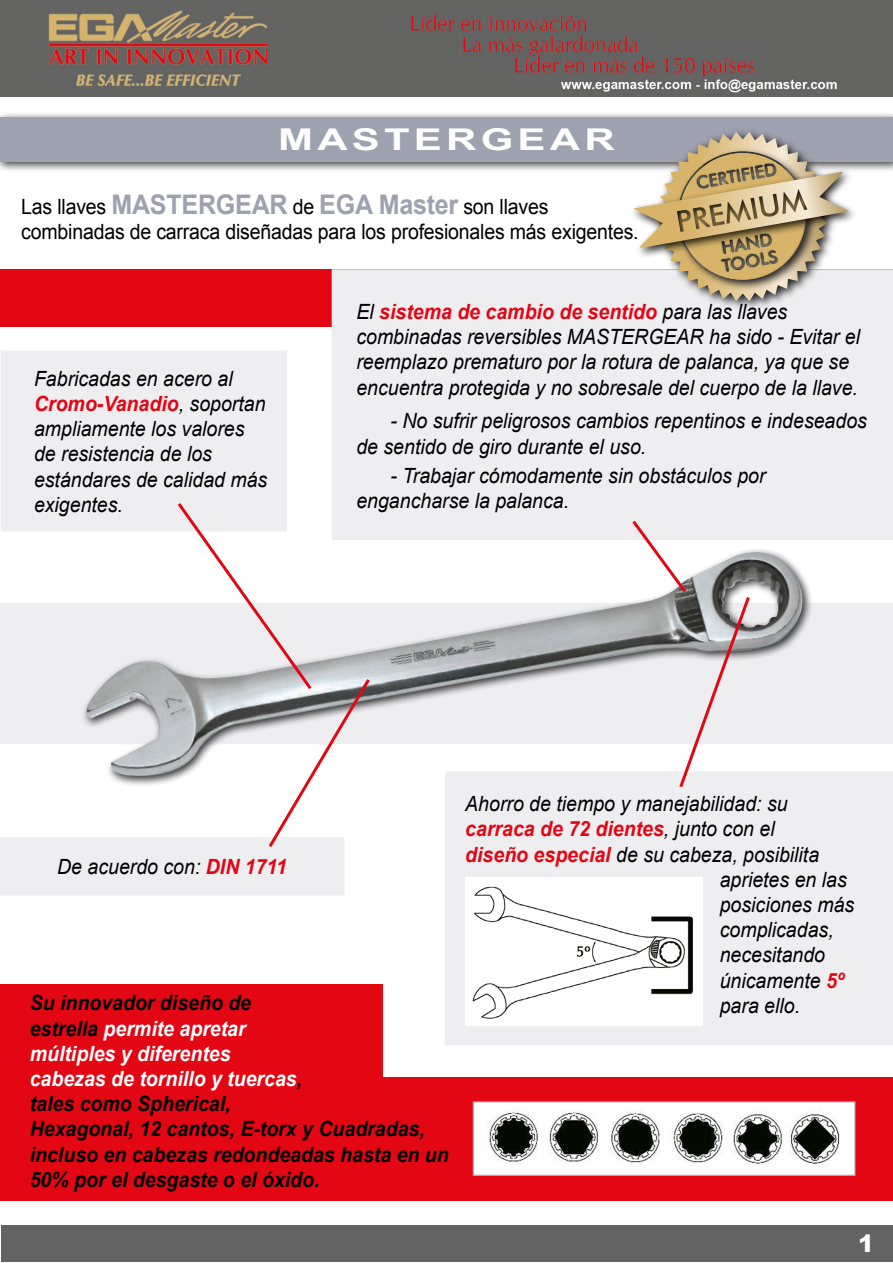
<style>
.page{position:relative;width:893px;height:1263px;background:#fff}
.page>*{position:absolute;margin:0;border:0;box-sizing:border-box;transform-origin:0 0}
.t1{font:700 30px "Arial";letter-spacing:.1em;color:#fff;scale:1.4 1}
.t2{font:900 24px "Arial";color:#fff}
.t3{font:italic 21px/25.2px "Arial";color:#000;scale:.93 1}
.t4{font:italic 700 21px/25.2px "Arial";color:#000;scale:.93 1}
.t5{font:21px/25.2px "Arial";letter-spacing:-.01em;color:#000;scale:.93 1}
.t6{font:italic 700 21px "Arial";color:#e30613;scale:.93 1}
.s1{font-weight:700;font-size:27px;color:#9ea1af}
.s2{font-weight:700;color:#e30613}
.s3{color:#fff}
.s4{font-weight:400;color:#000}
</style>
<div class="page">
<img style="left:0;top:0;width:893px;height:97px">
<div style="left:1px;top:1225px;width:891px;height:37px;background:#646363"></div>
<div style="left:0;top:984px;width:383px;height:98px;background:#e30613"></div>
<div style="left:1px;top:269px;width:892px;height:57px;background:#e30613"></div>
<div style="left:0;top:1077px;width:893px;height:123px;background:#e30613"></div>
<div style="left:2px;top:351px;width:284px;height:180px;background:#eeeef1"></div>
<div style="left:1px;top:351px;width:286px;height:180px;border:2px solid #eeeef1"></div>
<div style="left:0;top:838px;width:344px;height:57px;background:#eeeef1"></div>
<div style="left:446px;top:772px;width:446px;height:273px;background:#eeeef1"></div>
<div style="left:445px;top:771px;width:448px;height:274px;border:2px solid #eeeef1"></div>
<div style="left:332px;top:270px;width:560px;height:269px;background:#eeeef1"></div>
<div style="left:332px;top:269px;width:561px;height:271px;border:2px solid #eeeef1"></div>
<div style="left:1px;top:603px;width:891px;height:140px;background:#eeeef1"></div>
<div style="left:0;top:112px;width:893px;height:61px;background:#000;opacity:.75"></div>
<div style="left:0;top:117px;width:893px;height:45px;background:#9ea1af"></div>
<div style="left:473px;top:1102px;width:382px;height:73px;background:#fff"></div>
<img style="left:489px;top:1111px;width:351px;height:54px">
<div style="left:473px;top:1101px;width:382px;height:75px;border:1px solid #9ea1af"></div>
<div style="left:82px;top:547px;width:731px;height:240px;background:#000;opacity:.8"></div>
<img style="left:86px;top:552px;width:738px;height:227px">
<svg style="left:629px;top:520px;width:123px;height:268px"></svg>
<svg style="left:175px;top:500px;width:198px;height:347px"></svg>
<img style="left:465px;top:878px;width:238px;height:147px">
<div style="left:654px;top:128px;width:183px;height:183px;background:#000;opacity:.87"></div>
<div style="left:629px;top:168px;width:229px;height:91px;background:#fff"></div>
<svg style="left:634px;top:132px;width:215px;height:169px"></svg>
<h1 class="t1" style="left:278px;top:120px;width:242px">MASTERGEAR</h1>
<p class="t5" style="left:21px;top:194px;width:665px">Las llaves <span class="s1">MASTERGEAR</span> de <span class="s1">EGA Master</span> son llaves combinadas de carraca diseñadas para los profesionales más exigentes.</p>
<p class="t3" style="left:34px;top:366px;width:252px">Fabricadas en acero al<br><span class="s2">Cromo-Vanadio</span>, soportan ampliamente los valores de resistencia de los estándares de calidad más exigentes.</p>
<p class="t3" style="left:356px;top:299px;width:543px">El <span class="s2">sistema de cambio de sentido</span> para las llaves combinadas reversibles MASTERGEAR ha sido - Evitar el reemplazo prematuro por la rotura de palanca, ya que se encuentra protegida y no sobresale del cuerpo de la llave.</p>
<p class="t3" style="left:356px;top:409px;width:550px;text-indent:34px">- No sufrir peligrosos cambios repentinos e indeseados de sentido de giro durante el uso.</p>
<p class="t3" style="left:356px;top:463px;width:442px;text-indent:34px">- Trabajar cómodamente sin obstáculos por engancharse la palanca.</p>
<p class="t3" style="left:57px;top:854px;width:249px">De acuerdo con: <span class="s2">DIN 1711</span></p>
<p class="t4" style="left:30px;top:991px;width:452px">Su innovador diseño de<br>estrella <span class="s3">permite apretar<br>múltiples y diferentes<br>cabezas de tornillo y tuercas</span>,<br>tales como Spherical,<br>Hexagonal, 12 cantos, E-torx y Cuadradas, incluso en cabezas redondeadas hasta en un<br>50% por el desgaste o el óxido.</p>
<p class="t3" style="left:465px;top:791px;width:348px">Ahorro de tiempo y manejabilidad: su</p>
<p class="t6" style="left:465px;top:815px;width:334px">carraca de 72 dientes<span class="s4">, junto con el</span></p>
<p class="t3" style="left:465px;top:842px;width:382px"><span class="s2">diseño especial</span> de su cabeza, posibilita</p>
<p class="t3" style="left:720px;top:867px;width:138px">aprietes en las</p>
<p class="t3" style="left:720px;top:892px;width:146px">posiciones más</p>
<p class="t3" style="left:720px;top:917px;width:124px">complicadas,</p>
<p class="t3" style="left:720px;top:943px;width:115px">necesitando</p>
<p class="t3" style="left:720px;top:968px;width:135px">únicamente <span class="s2">5º</span></p>
<p class="t3" style="left:720px;top:993px;width:88px">para ello.</p>
<p class="t2" style="left:858px;top:1226px;width:32px">1 <sub>1</sub></p>
</div>
